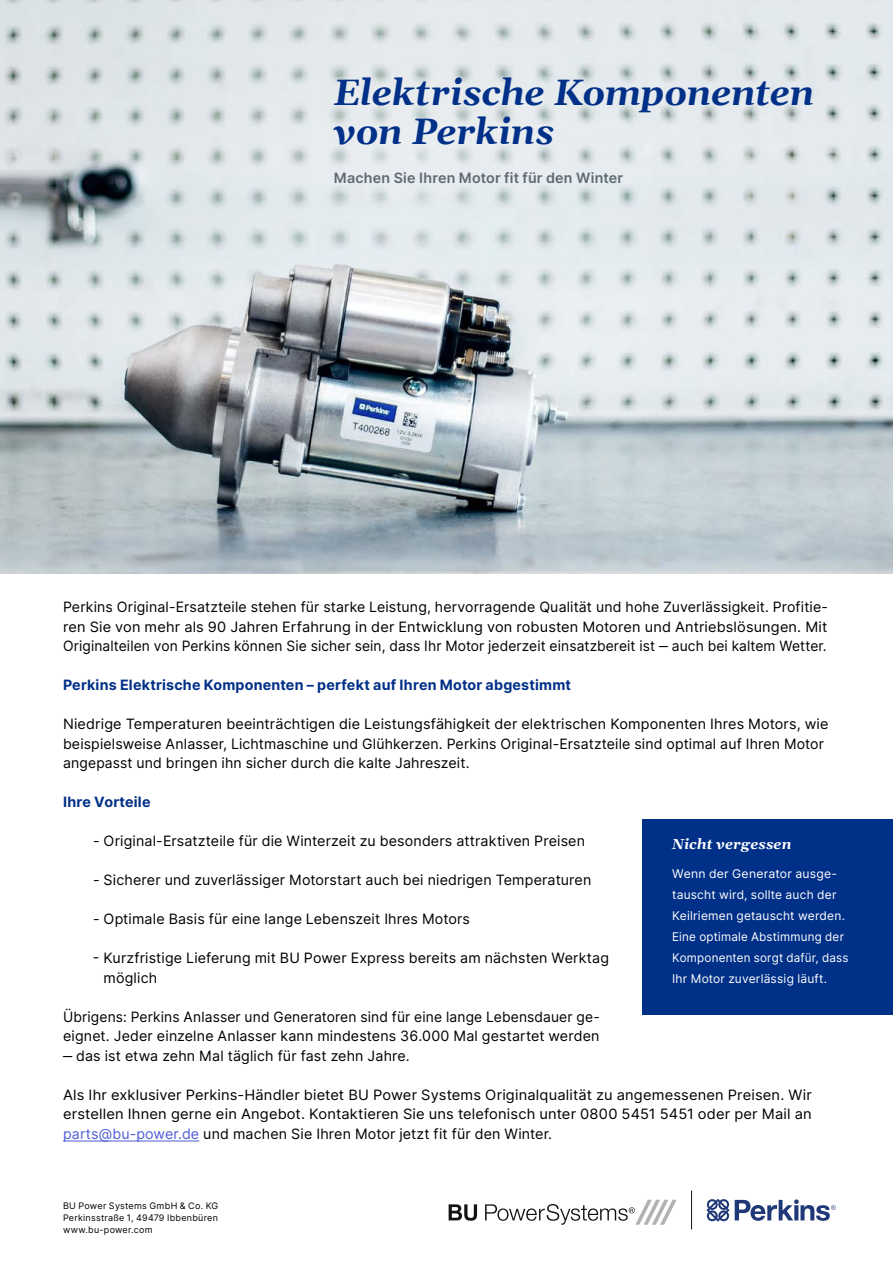
<style>
.page{position:relative;width:893px;height:1263px;background:#fff}
.page>*{position:absolute;margin:0;border:0;box-sizing:border-box;transform-origin:0 0}
.t1{font:italic 700 36px/39px "Gelasio";letter-spacing:-.01em;color:#003087}
.t2{font:14.25px/19.5px "Inter";letter-spacing:.01em;color:#000;text-align:justify}
.t3{font:700 14.25px "Inter";letter-spacing:.015em;color:#003087}
.t4{font:600 14.25px "Inter";letter-spacing:.015em;color:#5e6a71}
.t5{font:italic 700 14.25px "Gelasio";letter-spacing:.01em;color:#fff}
.t6{font:12px/21px "Inter";letter-spacing:.02em;color:#fff}
.t7{font:9px/12px "Inter";letter-spacing:.03em;color:#000;text-align:justify}
.s1{color:#4f5cd6}
</style>
<div class="page">
<img style="left:0;top:0;width:893px;height:573px">
<svg style="left:706px;top:1199px;width:130px;height:23px"></svg>
<hr style="left:691px;top:1190px;width:1px;height:39px;background:#131211">
<svg style="left:449px;top:1204px;width:28px;height:17px"></svg>
<svg style="left:485px;top:1200px;width:192px;height:25px"></svg>
<hr style="left:63px;top:1140px;width:136px;height:1px;background:#4f5cd6">
<div style="left:642px;top:819px;width:251px;height:195px;background:#003087"></div>
<h1 class="t1" style="left:334px;top:76px;width:482px">Elektrische Komponenten von Perkins</h1>
<p class="t4" style="left:334px;top:169px;width:291px">Machen Sie Ihren Motor fit für den Winter</p>
<p class="t2" style="left:63px;top:597px;width:766px">Perkins Original-Ersatzteile stehen für starke Leistung, hervorragende Qualität und hohe Zuverlässigkeit. Profitie&shy;ren Sie von mehr als 90 Jahren Erfahrung in der Entwicklung von robusten Motoren und Antriebslösungen. Mit Originalteilen von Perkins können Sie sicher sein, dass Ihr Motor jederzeit einsatzbereit ist ‒ auch bei kaltem Wetter.</p>
<p class="t3" style="left:63px;top:676px;width:510px">Perkins Elektrische Komponenten – perfekt auf Ihren Motor abgestimmt</p>
<p class="t2" style="left:63px;top:714px;width:767px;text-align:left">Niedrige Temperaturen beeinträchtigen die Leistungsfähigkeit der elektrischen Komponenten Ihres Motors, wie beispielsweise Anlasser, Lichtmaschine und Glühkerzen. Perkins Original-Ersatzteile sind optimal auf Ihren Motor angepasst und bringen ihn sicher durch die kalte Jahreszeit.</p>
<p class="t3" style="left:63px;top:793px;width:89px">Ihre Vorteile</p>
<p class="t2" style="left:93px;top:831px;width:493px">- Original-Ersatzteile für die Winterzeit zu besonders attraktiven Preisen</p>
<p class="t2" style="left:93px;top:870px;width:500px">- Sicherer und zuverlässiger Motorstart auch bei niedrigen Temperaturen</p>
<p class="t2" style="left:93px;top:909px;width:378px">- Optimale Basis für eine lange Lebenszeit Ihres Motors</p>
<p class="t2" style="left:104px;top:948px;width:507px;text-indent:-11px">- Kurzfristige Lieferung mit BU Power Express bereits am nächsten Werktag möglich</p>
<p class="t2" style="left:63px;top:1007px;width:538px">Übrigens: Perkins Anlasser und Generatoren sind für eine lange Lebensdauer ge&shy;eignet. Jeder einzelne Anlasser kann mindestens 36.000 Mal gestartet werden ‒ das ist etwa zehn Mal täglich für fast zehn Jahre.</p>
<p class="t2" style="left:63px;top:1084px;width:750px">Als Ihr exklusiver Perkins-Händler bietet BU Power Systems Originalqualität zu angemessenen Preisen. Wir erstellen Ihnen gerne ein Angebot. Kontaktieren Sie uns telefonisch unter 0800 5451 5451 oder per Mail an <span class="s1">parts@bu-power.de</span> und machen Sie Ihren Motor jetzt fit für den Winter.</p>
<p class="t5" style="left:672px;top:839px;width:121px">Nicht vergessen</p>
<p class="t6" style="left:672px;top:863px;width:178px">Wenn der Generator ausge&shy;tauscht wird, sollte auch der<br>Keilriemen getauscht werden.<br>Eine optimale Abstimmung der<br>Komponenten sorgt dafür, dass<br>Ihr Motor zuverlässig läuft.</p>
<p class="t7" style="left:63px;top:1199px;width:157px">BU Power Systems GmbH &amp; Co. KG Perkinsstraße 1, 49479 Ibbenbüren www.bu-power.com</p>
</div>
